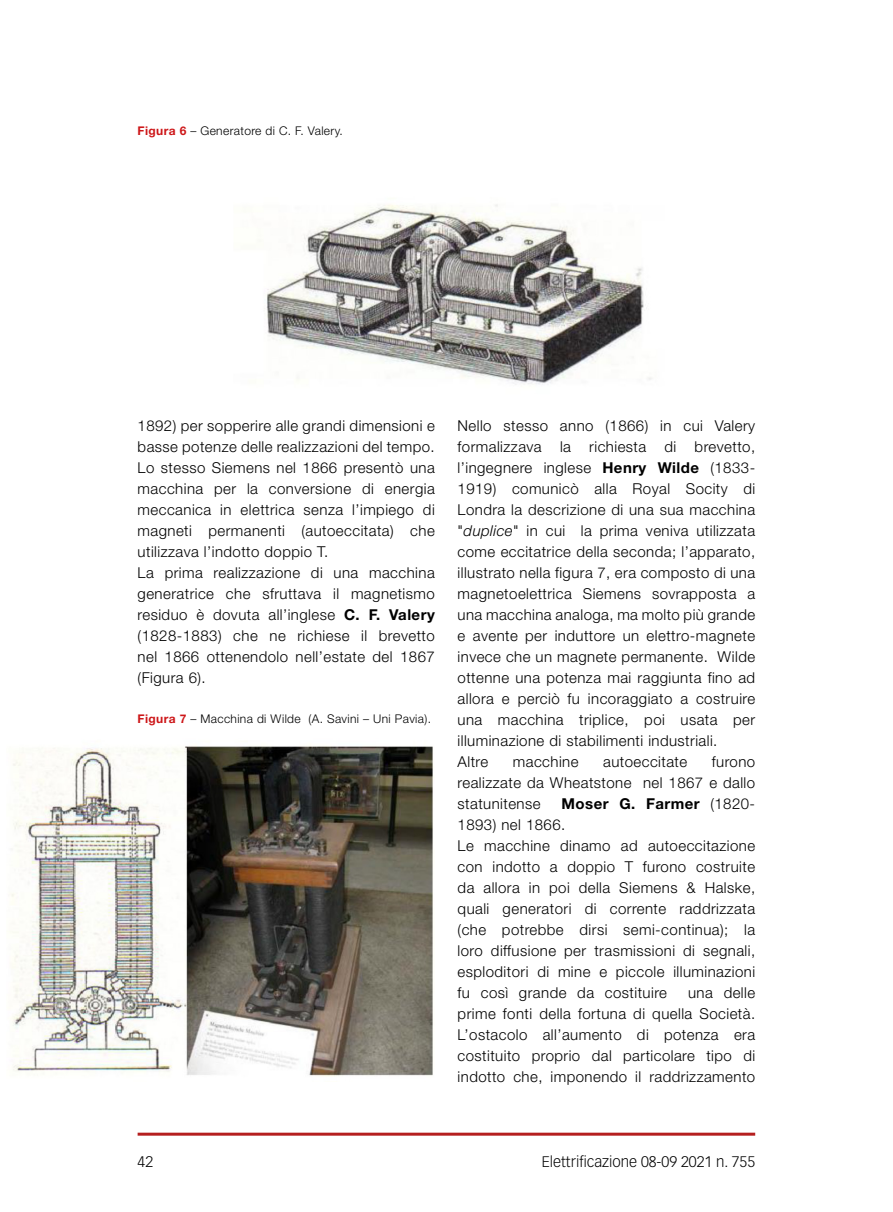
<style>
.page{position:relative;width:893px;height:1212px;background:#fff}
.page>*{position:absolute;margin:0;border:0;box-sizing:border-box;transform-origin:0 0}
.t1{font:300 15px/21px "Helvetica Neue LT Std";letter-spacing:.03em;color:#000}
.t2{font:300 15px "Vectora LT Std";color:#000}
.t3{font:300 12px "Helvetica Neue LT Std";letter-spacing:.03em;color:#000}
.s1{font-weight:700;color:#cd1719}
.s2{font-weight:700}
.s3{font-style:italic}
</style>
<div class="page">
<hr style="left:138px;top:1133px;width:617px;height:3px;background:#b51f1f">
<img style="left:10px;top:745px;width:424px;height:332px">
<img style="left:266px;top:204px;width:386px;height:181px">
<p class="t3" style="left:138px;top:123px;width:207px"><span class="s1">Figura 6</span> – Generatore di C. F. Valery.</p>
<p class="t1" style="left:138px;top:415px;width:299px">1892) per sopperire alle grandi dimensioni e basse potenze delle realizzazioni del tempo.<br>Lo stesso Siemens nel 1866 presentò una macchina per la conversione di energia meccanica in elettrica senza l’impiego di magneti permanenti (autoeccitata) che utilizzava l’indotto doppio T.<br>La prima realizzazione di una macchina generatrice che sfruttava il magnetismo residuo è dovuta all’inglese <span class="s2">C. F. Valery </span>(1828-1883) che ne richiese il brevetto nel 1866 ottenendolo nell’estate del 1867 (Figura 6).</p>
<p class="t1" style="left:458px;top:415px;width:299px">Nello stesso anno (1866) in cui Valery formalizzava la richiesta di brevetto, l’ingegnere inglese <span class="s2">Henry Wilde</span> (1833- 1919) comunicò alla Royal Socity di Londra la descrizione di una sua macchina "<span class="s3">duplice</span>" in cui la prima veniva utilizzata come eccitatrice della seconda; l’apparato, illustrato nella figura 7, era composto di una magnetoelettrica Siemens sovrapposta a una macchina analoga, ma molto più grande e avente per induttore un elettro-magnete invece che un magnete permanente. Wilde ottenne una potenza mai raggiunta fino ad allora e perciò fu incoraggiato a costruire una macchina triplice, poi usata per illuminazione di stabilimenti industriali.<br>Altre</p>
<p class="t3" style="left:138px;top:711px;width:295px"><span class="s1">Figura 7</span> – Macchina di Wilde (A. Savini – Uni Pavia).</p>
<p class="t1" style="left:458px;top:751px;width:299px;text-align:justify;text-indent:254px">furono realizzate da Wheatstone nel 1867 e dallo statunitense</p>
<p class="t1" style="left:513px;top:751px;width:67px">macchine</p>
<p class="t1" style="left:603px;top:751px;width:86px">autoeccitate</p>
<p class="t1" style="left:458px;top:793px;width:299px;text-indent:104px"><span class="s2">Moser G. Farmer</span> (1820- 1893) nel 1866.<br>Le macchine dinamo ad autoeccitazione con indotto a doppio T furono costruite da allora in poi della Siemens &amp; Halske, quali generatori di corrente raddrizzata (che potrebbe dirsi semi-continua); la loro diffusione per trasmissioni di segnali, esploditori di mine e piccole illuminazioni fu così grande da costituire</p>
<p class="t1" style="left:458px;top:982px;width:299px;text-align:justify;text-indent:230px">una delle prime fonti della fortuna di quella Società.<br>L’ostacolo all’aumento di potenza era costituito proprio dal particolare tipo di indotto che, imponendo il raddrizzamento</p>
<p class="t2" style="left:138px;top:1153px;width:17px">42</p>
<p class="t2" style="left:542px;top:1153px;width:215px">Elettrificazione 08-09 2021 n. 755</p>
</div>
